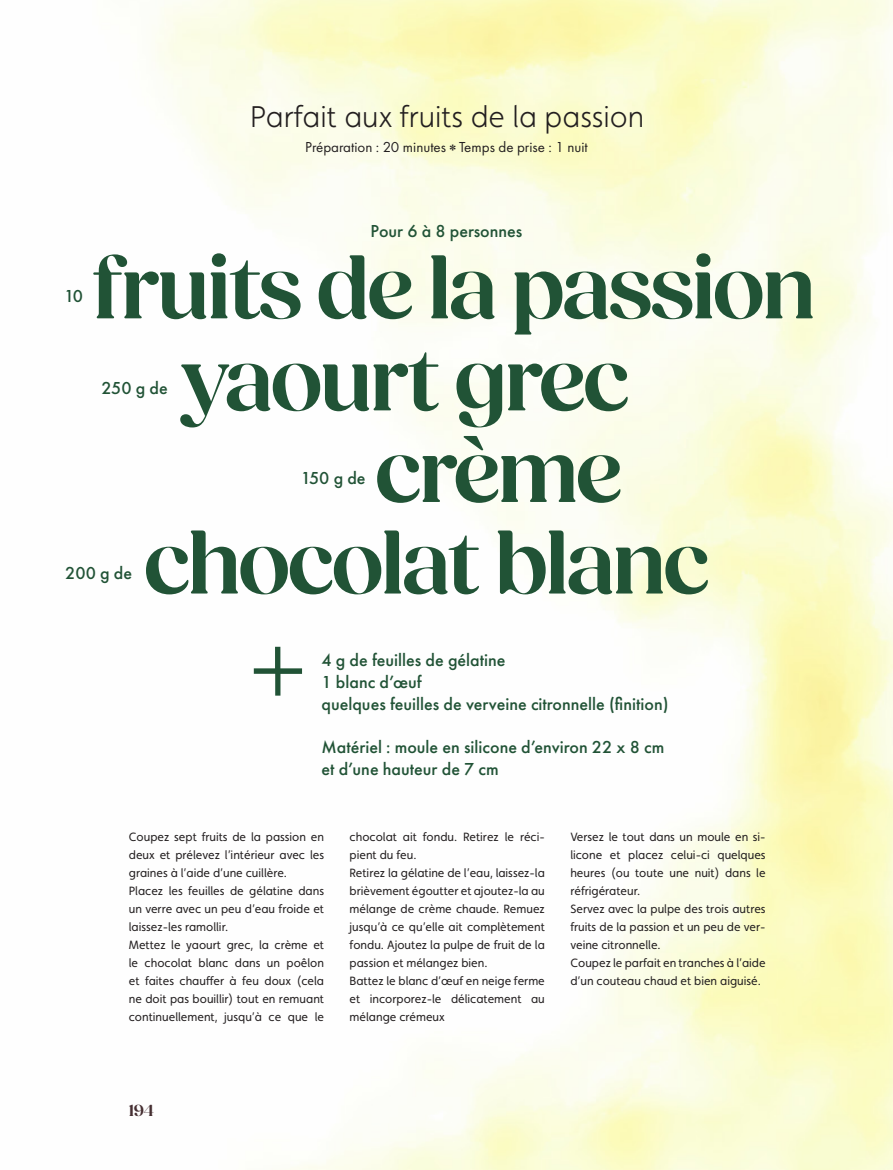
<style>
.page{position:relative;width:893px;height:1170px;background:#fff}
.page>*{position:absolute;margin:0;border:0;box-sizing:border-box;transform-origin:0 0}
.t1{font:600 90px/91.9px "Fields Display";letter-spacing:-.03em;color:#215336}
.t2{font:86.25px "Rachel";color:#215336}
.t3{font:300 30px "Faricy New";color:#231f20}
.t4{font:500 18px/21.6px "Futura PT";color:#215336}
.t5{font:600 16.5px "Fields Display";color:#462f32}
.t6{font:15px "Futura PT";color:#231f20}
.t7{font:12px/18px "Faricy New";color:#231f20}
.s1{font-family:"Fields Display";font-weight:600;font-size:19.5px}
</style>
<div class="page">
<h3 class="t3" style="left:250px;top:99px;width:396px">Parfait aux fruits de la passion</h3>
<p class="t6" style="left:305px;top:138px;width:284px">Préparation : 20 minutes <span class="s1">*</span> Temps de prise : 1 nuit</p>
<h3 class="t4" style="left:64px;top:285px;width:21px">10</h3>
<h3 class="t4" style="left:371px;top:220px;width:153px">Pour 6 à 8 personnes</h3>
<h1 class="t1" style="left:180px;top:244px;width:637px;text-indent:-88px">fruits de la passion yaourt grec</h1>
<h3 class="t4" style="left:101px;top:377px;width:68px">250 g de</h3>
<h3 class="t4" style="left:301px;top:467px;width:66px">150 g de</h3>
<h1 class="t1" style="left:375px;top:428px;width:249px">crème</h1>
<h3 class="t4" style="left:65px;top:562px;width:68px">200 g de</h3>
<h1 class="t1" style="left:144px;top:519px;width:568px">chocolat blanc</h1>
<h2 class="t2" style="left:253px;top:615px;width:51px">+</h2>
<h3 class="t4" style="left:321px;top:649px;width:349px">4 g de feuilles de gélatine<br>1 blanc d’œuf<br>quelques feuilles de verveine citronnelle (finition)</h3>
<h3 class="t4" style="left:321px;top:736px;width:344px">Matériel : moule en silicone d’environ 22 x 8 cm et d’une hauteur de 7 cm</h3>
<p class="t7" style="left:129px;top:827px;width:197px">Coupez sept fruits de la passion en deux et prélevez l’intérieur avec les graines à l’aide d’une cuillère.<br>Placez les feuilles de gélatine dans un verre avec un peu d’eau froide et laissez-les ramollir.<br>Mettez le yaourt grec, la crème et le chocolat blanc dans un poêlon et faites chauffer à feu doux (cela ne doit pas bouillir) tout en remuant continuellement, jusqu’à ce que le</p>
<p class="t7" style="left:350px;top:827px;width:197px">chocolat ait fondu. Retirez le réci&shy;pient du feu.<br>Retirez la gélatine de l’eau, laissez-la brièvement égoutter et ajoutez-la au mélange de crème chaude. Remuez jusqu’à ce qu’elle ait complètement fondu. Ajoutez la pulpe de fruit de la passion et mélangez bien.<br>Battez le blanc d’œuf en neige ferme et incorporez-le délicatement au mélange crémeux</p>
<p class="t7" style="left:570px;top:827px;width:197px">Versez le tout dans un moule en si&shy;licone et placez celui-ci quelques heures (ou toute une nuit) dans le réfrigérateur.<br>Servez avec la pulpe des trois autres fruits de la passion et un peu de ver&shy;veine citronnelle.<br>Coupez le parfait en tranches à l’aide d’un couteau chaud et bien aiguisé.</p>
<h3 class="t5" style="left:129px;top:1100px;width:27px">194</h3>
</div>
